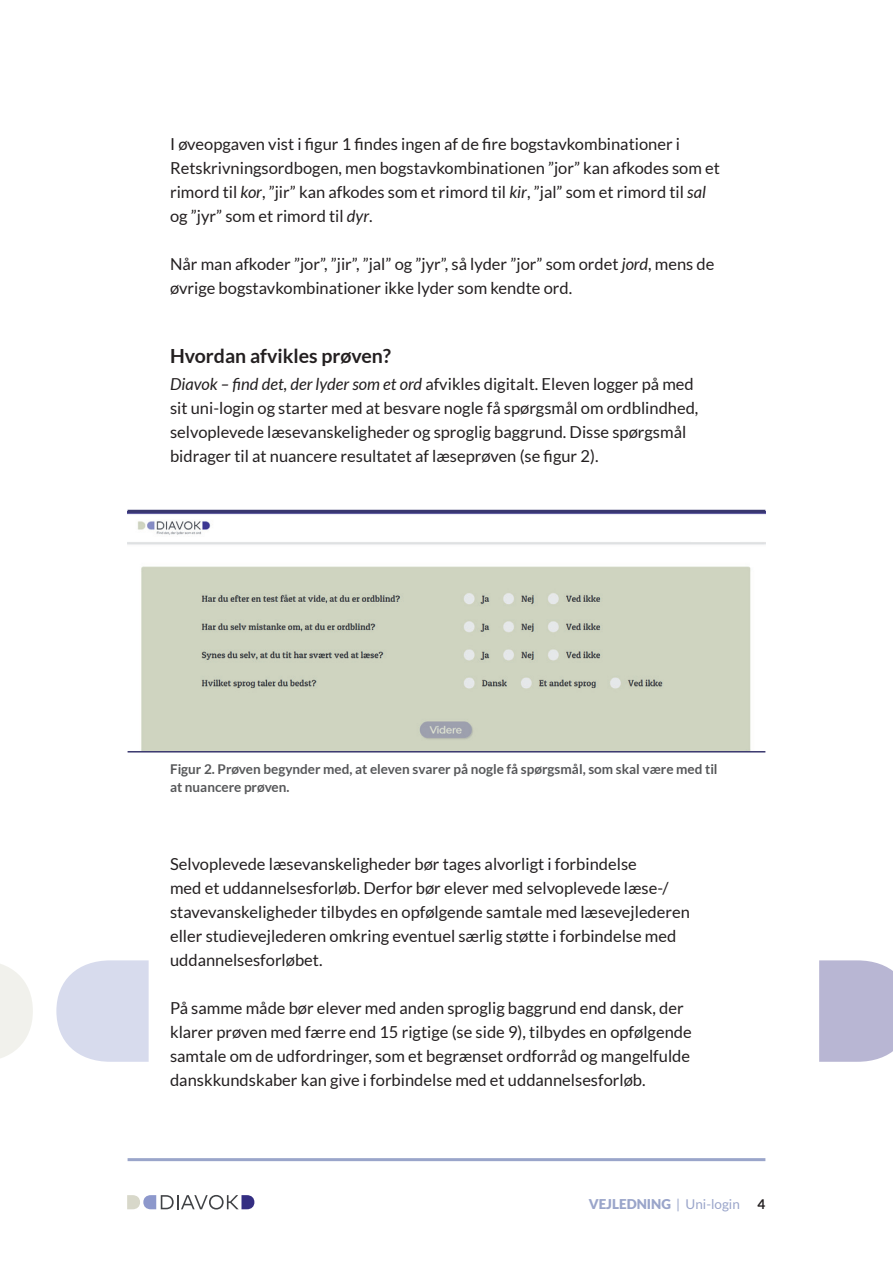
<style>
.page{position:relative;width:893px;height:1263px;background:#fff}
.page>*{position:absolute;margin:0;border:0;box-sizing:border-box;transform-origin:0 0}
.t1{font:700 19.5px "Lato";color:#231f20}
.t2{font:16.5px/24px "Lato";color:#231f20}
.t3{font:700 13.5px/18px "Lato";color:#57585a}
.t4{font:900 13.5px "Lato";color:#9aa5ca}
.t5{font:700 13.5px "Lato";color:#231f20}
.s1{font-style:italic}
.s2{font-weight:400}
</style>
<div class="page">
<svg style="left:56px;top:960px;width:93px;height:102px;background:#dbdfef"></svg>
<svg style="left:0;top:964px;width:33px;height:94px"></svg>
<div style="left:819px;top:960px;width:74px;height:102px;background:#b8b6d3"></div>
<hr style="left:128px;top:1158px;width:637px;height:3px;background:#9aa5ca">
<svg style="left:127px;top:1195px;width:127px;height:14px"></svg>
<img style="left:128px;top:513px;width:637px;height:238px">
<hr style="left:128px;top:510px;width:637px;height:3px;background:#39376e">
<hr style="left:128px;top:751px;width:637px;height:1px;background:#39376e">
<div style="left:691px;top:518px;width:48px;height:23px;background:#fff"></div>
<p class="t2" style="left:170px;top:132px;width:551px">I øveopgaven vist i figur 1 findes ingen af de fire bogstavkombinationer i Retskrivningsordbogen, men bogstavkombinationen ”jor” kan afkodes som et rimord til <span class="s1">kor</span>, ”jir” kan afkodes som et rimord til <span class="s1">kir</span>, ”jal” som et rimord til <span class="s1">sal </span>og ”jyr” som et rimord til <span class="s1">dyr</span>.</p>
<p class="t2" style="left:170px;top:252px;width:546px">Når man afkoder ”jor”, ”jir”, ”jal” og ”jyr”, så lyder ”jor” som ordet <span class="s1">jord</span>, mens de øvrige bogstavkombinationer ikke lyder som kendte ord.</p>
<p class="t1" style="left:170px;top:345px;width:223px">Hvordan afvikles prøven?</p>
<p class="t2" style="left:170px;top:372px;width:530px"><span class="s1">Diavok – find det, der lyder som et ord</span> afvikles digitalt. Eleven logger på med sit uni-login og starter med at besvare nogle få spørgsmål om ordblindhed, selvoplevede læsevanskeligheder og sproglig baggrund. Disse spørgsmål bidrager til at nuancere resultatet af læseprøven (se figur 2).</p>
<p class="t3" style="left:170px;top:760px;width:549px">Figur 2. Prøven begynder med, at eleven svarer på nogle få spørgsmål, som skal være med til at nuancere prøven.</p>
<p class="t2" style="left:170px;top:852px;width:521px">Selvoplevede læsevanskeligheder bør tages alvorligt i forbindelse<br>med et uddannelsesforløb. Derfor bør elever med selvoplevede læse-/ stavevanskeligheder tilbydes en opfølgende samtale med læsevejlederen eller studievejlederen omkring eventuel særlig støtte i forbindelse med uddannelsesforløbet.</p>
<p class="t2" style="left:170px;top:996px;width:523px">På samme måde bør elever med anden sproglig baggrund end dansk, der klarer prøven med færre end 15 rigtige (se side 9), tilbydes en opfølgende samtale om de udfordringer, som et begrænset ordforråd og mangelfulde danskkundskaber kan give i forbindelse med et uddannelsesforløb.</p>
<p class="t4" style="left:589px;top:1196px;width:153px">VEJLEDNING <span class="s2">| Uni-login</span></p>
<p class="t5" style="left:758px;top:1197px;width:9px">4</p>
</div>
